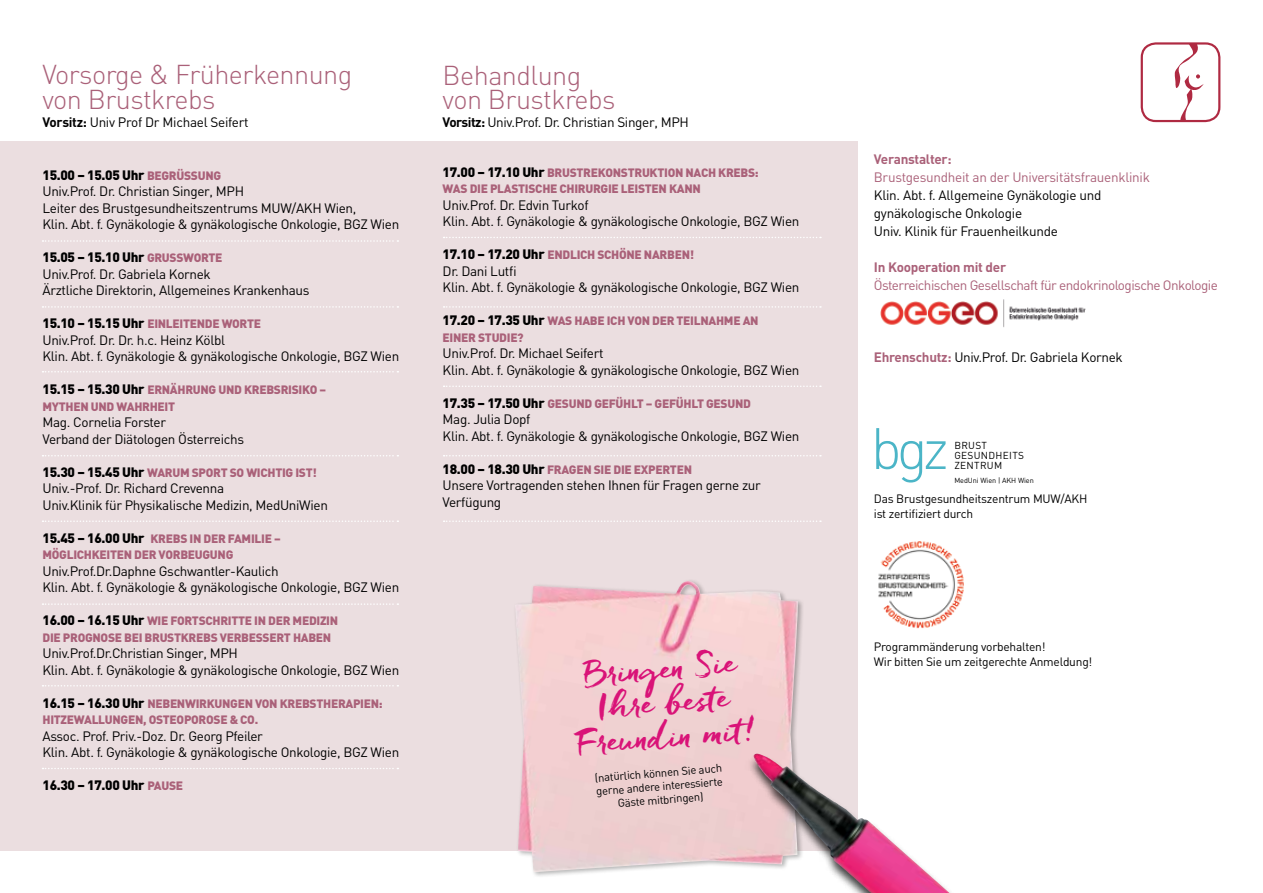
<style>
.page{position:relative;width:1263px;height:893px;background:#fff}
.page>*{position:absolute;margin:0;border:0;box-sizing:border-box;transform-origin:0 0}
.t1{font:300 57.45px "DIN";color:#4bb5c7}
.t2{font:34.5px/34.2px "Freeland";color:#d91378;text-align:center}
.t3{font:300 27px/24.8px "DIN";letter-spacing:-.02em;color:#aa6179}
.t4{font:13.5px/16.5px "DIN";letter-spacing:-.025em;color:#000}
.t5{font:13.5px "DIN";letter-spacing:-.04em;color:#aa6179}
.t6{font:13.5px "DIN";letter-spacing:-.02em;color:#aa6179}
.t7{font:900 13.5px "DIN";letter-spacing:-.025em;color:#000}
.t8{font:700 13.5px "DIN";letter-spacing:-.02em;color:#aa6179}
.t9{font:900 12px/16.5px "DIN";letter-spacing:-.025em;color:#aa6179}
.t10{font:12px/15px "DIN";letter-spacing:-.02em;color:#000}
.t11{font:11.25px/13.5px "DIN";color:#000;text-align:center}
.t12{font:10.05px/10.1px "DIN";color:#000}
.t13{font:7.35px "DIN";letter-spacing:-.005em;color:#000}
.s1{font-weight:700}
.s2{font-weight:900}
.s3{font-weight:900;font-size:12px;color:#aa6179}
.s4{font-size:12px;color:#aa6179}
.s5{font-size:13.5px;color:#000}
.s6{font-weight:700;color:#aa6179}
</style>
<div class="page">
<div style="left:0;top:141px;width:857px;height:709px;background:#ebdee0"></div>
<div style="left:513px;top:579px;width:292px;height:300px;background:#000;opacity:.3"></div>
<img style="left:515px;top:581px;width:283px;height:291px">
<svg style="left:444px;top:520px;width:377px;height:2px"></svg>
<svg style="left:444px;top:455px;width:377px;height:1px"></svg>
<svg style="left:444px;top:306px;width:377px;height:2px"></svg>
<svg style="left:444px;top:385px;width:377px;height:2px"></svg>
<svg style="left:444px;top:237px;width:377px;height:1px"></svg>
<svg style="left:43px;top:306px;width:355px;height:2px"></svg>
<svg style="left:43px;top:240px;width:355px;height:2px"></svg>
<svg style="left:43px;top:371px;width:355px;height:1px"></svg>
<svg style="left:43px;top:455px;width:355px;height:1px"></svg>
<svg style="left:43px;top:520px;width:355px;height:2px"></svg>
<svg style="left:43px;top:603px;width:355px;height:2px"></svg>
<svg style="left:43px;top:685px;width:355px;height:1px"></svg>
<svg style="left:43px;top:768px;width:355px;height:1px"></svg>
<img style="left:880px;top:299px;width:206px;height:28px">
<img style="left:878px;top:541px;width:86px;height:88px">
<div style="left:1141px;top:42px;width:79px;height:80px;border:2px solid #af2a42;border-radius:14px"></div>
<svg style="left:1174px;top:44px;width:29px;height:77px"></svg>
<div style="left:748px;top:754px;width:230px;height:139px;background:#000;opacity:.75"></div>
<img style="left:753px;top:754px;width:196px;height:139px">
<h3 class="t3" style="left:43px;top:62px;width:311px">Vorsorge &amp; Früherkennung von Brustkrebs</h3>
<p class="t4" style="left:43px;top:114px;width:208px"><span class="s1">Vorsitz:</span> Univ Prof D r Michael Seifert</p>
<p class="t4" style="left:43px;top:166px;width:358px"><span class="s2">15.00 – 15.05 UHR</span> <span class="s3">BEGRÜSSUNG<br></span>Univ.Prof. Dr. Christian Singer, MPH<br>Leiter des B rustgesundheitszentrums MUW/AKH Wien,<br>Klin. Abt. f. Gynäkologie &amp; gynäkologische Onkologie, BGZ Wien</p>
<p class="t7" style="left:43px;top:248px;width:129px">15.05 – 15.10 UHR <span class="s4">GRUSSW</span></p>
<p class="t9" style="left:194px;top:249px;width:30px">ORTE</p>
<p class="t4" style="left:43px;top:265px;width:268px">Univ.Prof. D r. Gabriela Kornek<br>Ärztliche Direktorin, Allgemeines Krankenhaus</p>
<p class="t9" style="left:43px;top:315px;width:220px"><span class="s5">15.10 – 15.15 UHR</span> EINLEITENDE WORTE</p>
<p class="t4" style="left:43px;top:331px;width:358px">Univ.Prof. Dr. Dr. h.c. Heinz Kölbl<br>Klin. Abt. f. Gynäkologie &amp; gynäkologische Onkologie, BGZ Wien</p>
<p class="t9" style="left:43px;top:381px;width:285px"><span class="s5">15.15 – 15.30 UHR</span> ERNÄHRUNG UND KREBSRISIKO –<br>MYTHEN UND WAHRHEIT</p>
<p class="t4" style="left:43px;top:414px;width:203px">Mag. Cornelia Forster<br>Verband der Diätologen Österreichs</p>
<p class="t9" style="left:43px;top:463px;width:276px"><span class="s5">15.30 – 15.45 UHR</span> WARUM SPORT SO WICHTIG IST!</p>
<p class="t4" style="left:43px;top:480px;width:287px">Univ.-Prof. Dr. Richard Crevenna<br>Univ.Klinik für Physikalische Medizin, MedUniWien</p>
<p class="t9" style="left:43px;top:529px;width:240px"><span class="s5">15.45 – 16.00 UHR</span> KREBS IN DER FAMILIE –<br>MÖGLICHKEITEN DER VORBEUGUNG</p>
<p class="t4" style="left:43px;top:562px;width:358px">Univ.Prof.Dr.Daphne Gschwantler-Kaulich<br>Klin. Abt. f. Gynäkologie &amp; gynäkologische Onkologie, BGZ Wien</p>
<p class="t9" style="left:43px;top:612px;width:297px"><span class="s5">16.00 – 16.15 UHR</span> WIE FORTSCHRITTE IN DER MEDIZIN<br>DIE PROGNOSE BEI BRUSTKREBS VERBESSERT HABEN</p>
<p class="t4" style="left:43px;top:645px;width:358px">Univ.Prof.Dr.Christian Singer, MPH<br>Klin. Abt. f. Gynäkologie &amp; gynäkologische Onkologie, BGZ Wien</p>
<p class="t9" style="left:43px;top:694px;width:342px"><span class="s5">16.15 – 16.30 UHR</span> NEBENWIRKUNGEN VON KREBSTHERAPIEN:<br>HITZEWALLUNGEN, OSTEOPOROSE &amp; CO.</p>
<p class="t4" style="left:43px;top:727px;width:358px">Assoc. Prof. Priv.-Doz. D r. Georg Pfeiler<br>Klin. Abt. f. Gynäkologie &amp; gynäkologische Onkologie, BGZ Wien</p>
<p class="t7" style="left:43px;top:776px;width:135px">16.30 – 17.00 UHR <span class="s4">PAUSE</span></p>
<h3 class="t3" style="left:443px;top:62px;width:174px">Behandlung von Brustkrebs</h3>
<p class="t4" style="left:443px;top:114px;width:248px"><span class="s1">Vorsitz:</span> Univ.Prof. D r. Christian Singer, MPH</p>
<p class="t9" style="left:443px;top:164px;width:318px"><span class="s5">17.00 – 17.10 UHR</span> BRUSTREKONSTRUKTION NACH KREBS:<br>WAS DIE PLASTISCHE CHIRURGIE LEISTEN KANN</p>
<p class="t4" style="left:443px;top:197px;width:358px">Univ.Prof. D r. Edvin Turkof<br>Klin. Abt. f. Gynäkologie &amp; gynäkologische Onkologie, BGZ Wien</p>
<p class="t9" style="left:443px;top:246px;width:253px"><span class="s5">17.10 – 17.20 UHR</span> ENDLICH SCHÖNE NARBEN!</p>
<p class="t4" style="left:443px;top:263px;width:358px">D r. Dani Lutfi<br>Klin. Abt. f. Gynäkologie &amp; gynäkologische Onkologie, BGZ Wien</p>
<p class="t9" style="left:443px;top:312px;width:318px"><span class="s5">17.20 – 17.35 UHR</span> WAS HABE ICH VON DER TEILNAHME AN<br>EINER STUDIE?</p>
<p class="t4" style="left:443px;top:345px;width:358px">Univ.Prof. Dr. Michael Seifert<br>Klin. Abt. f. Gynäkologie &amp; gynäkologische Onkologie, BGZ Wien</p>
<p class="t9" style="left:443px;top:395px;width:310px"><span class="s5">17.35 – 17.50 UHR</span> GESUND GEFÜHLT – GEFÜHLT GESUND</p>
<p class="t4" style="left:443px;top:411px;width:358px">Mag. Julia Dopf<br>Klin. Abt. f. Gynäkologie &amp; gynäkologische Onkologie, BGZ Wien</p>
<p class="t9" style="left:443px;top:461px;width:251px"><span class="s5">18.00 – 18.30 UHR</span> FRAGEN SIE DIE EXPERTEN</p>
<p class="t4" style="left:443px;top:477px;width:320px">Unsere Vortragenden stehen I hnen für Fragen gerne zur<br>Verfügung</p>
<h2 class="t2" style="left:569px;top:656px;width:181px;rotate:-5deg">Bringen Sie<br>Ihre beste<br>Freundin mit!</h2>
<p class="t11" style="left:594px;top:770px;width:129px;rotate:-4deg">(natürlich können Sie auch gerne andere interessierte<br>Gäste mitbringen)</p>
<p class="t8" style="left:874px;top:150px;width:79px">Veranstalter:</p>
<p class="t6" style="left:874px;top:168px;width:278px">Brustgesundheit an der Universitätsfrauenklinik</p>
<p class="t4" style="left:874px;top:185px;width:229px;line-height:18px">Klin. Abt. f. Allgemeine Gynäkologie und gynäkologische Onkologie<br>Univ. Klinik für Frauenheilkunde</p>
<p class="t8" style="left:874px;top:258px;width:134px">I n Kooperation mit der</p>
<p class="t5" style="left:874px;top:276px;width:345px">Österreichischen Gesellschaft für endokrinologische Onkologie</p>
<p class="t4" style="left:874px;top:348px;width:250px"><span class="s6">Ehrenschutz:</span> Univ.Prof. D r. Gabriela Kornek</p>
<h1 class="t1" style="left:871px;top:413px;width:79px">bgz</h1>
<p class="t12" style="left:954px;top:440px;width:70px">Brust gesundh eits zentrum</p>
<p class="t13" style="left:954px;top:476px;width:81px">MedUni Wien | AKH Wien</p>
<p class="t10" style="left:874px;top:491px;width:215px">Das B rustgesundheitszentrum MUW/AKH ist zertifiziert durch</p>
<p class="t10" style="left:874px;top:639px;width:220px">Programmänderung vorbehalten!<br>Wir bitten Sie um zeitgerechte Anmeldung!</p>
</div>
